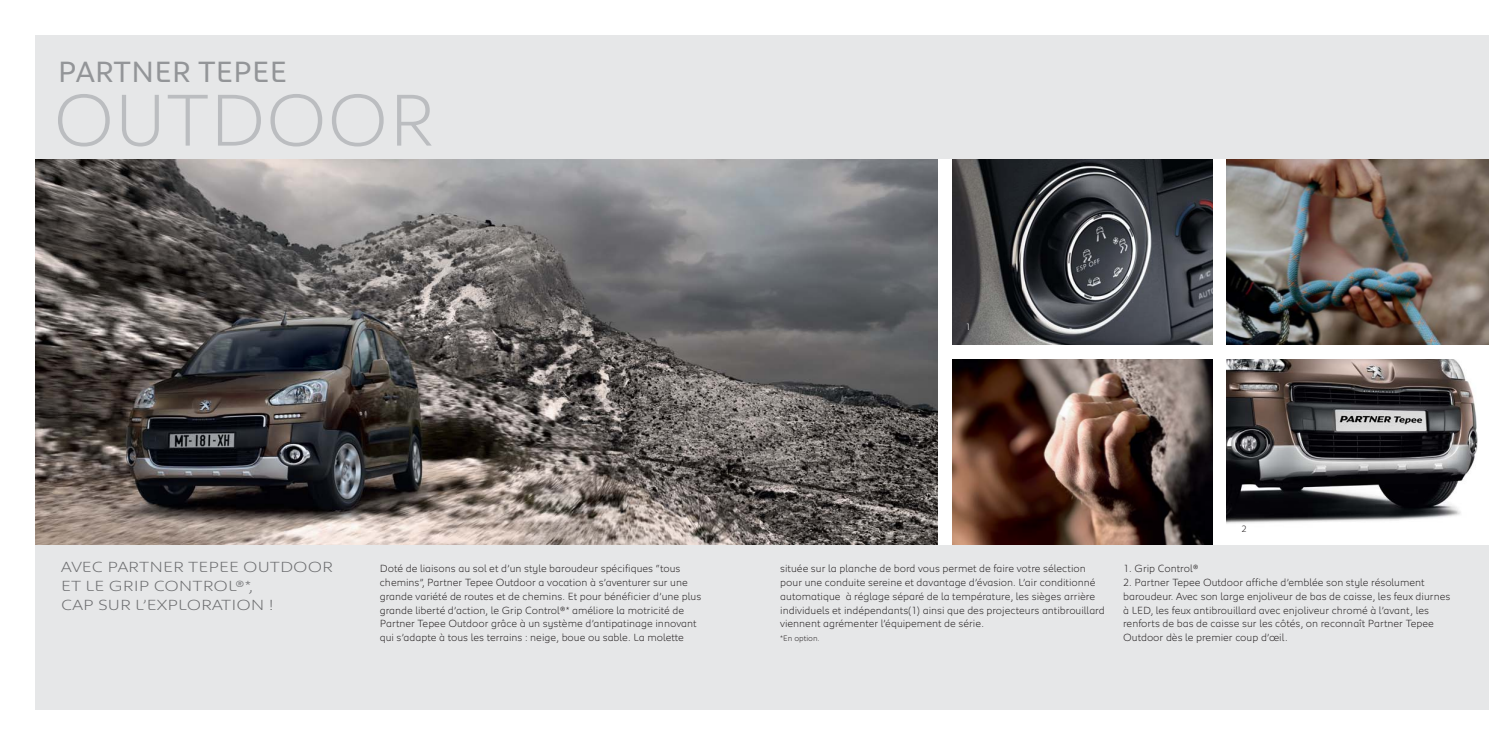
<style>
.page{position:relative;width:1489px;height:745px;background:#fff}
.page>*{position:absolute;margin:0;border:0;box-sizing:border-box;transform-origin:0 0}
.t1{font:300 75px "Peugeot";color:#bbbdc0}
.t2{font:30px "Peugeot";color:#939598}
.t3{font:300 15px/18.8px "Peugeot Expanded";color:#6d6e70}
.t4{font:300 10.62px/13.8px "Peugeot";color:#231f20}
.t5{font:300 9.38px "Peugeot";color:#fff}
.t6{font:300 9.38px "Peugeot";color:#231f20}
.t7{font:300 8.12px "Peugeot";color:#231f20}
</style>
<div class="page">
<div style="left:35px;top:35px;width:1453px;height:124px;background:#e6e7e8"></div>
<div style="left:35px;top:544px;width:1453px;height:165px;background:#e6e7e8"></div>
<img style="left:952px;top:159px;width:259px;height:185px">
<img style="left:1226px;top:159px;width:262px;height:185px">
<img style="left:35px;top:159px;width:902px;height:385px">
<img style="left:952px;top:359px;width:259px;height:185px">
<img style="left:1226px;top:359px;width:251px;height:165px">
<h2 class="t2" style="left:58px;top:54px;width:231px">PARTNER TEPEE</h2>
<h1 class="t1" style="left:53px;top:92px;width:383px">OUTDOOR</h1>
<h3 class="t3" style="left:61px;top:557px;width:273px">AVEC PARTNER TEPEE OUTDOOR<br>ET LE GRIP CONTROL®*,<br>CAP SUR L’EXPLORATION !</h3>
<p class="t4" style="left:380px;top:562px;width:323px">Doté de liaisons au sol et d’un style baroudeur spécifiques “tous chemins”, Partner Tepee Outdoor a vocation à s’aventurer sur une grande variété de routes et de chemins. Et pour bénéficier d’une plus grande liberté d’action, le Grip Control®* améliore la motricité de Partner Tepee Outdoor grâce à un système d’antipatinage innovant qui s’adapte à tous les terrains : neige, boue ou sable. La molette</p>
<p class="t5" style="left:965px;top:323px;width:7px">1</p>
<p class="t4" style="left:780px;top:562px;width:326px">située sur la planche de bord vous permet de faire votre sélection pour une conduite sereine et davantage d’évasion. L’air conditionné automatique à réglage séparé de la température, les sièges arrière individuels et indépendants(1) ainsi que des projecteurs antibrouillard viennent agrémenter l’équipement de série.</p>
<p class="t7" style="left:780px;top:635px;width:41px">*En option.</p>
<p class="t6" style="left:1241px;top:524px;width:7px">2</p>
<p class="t4" style="left:1123px;top:562px;width:77px">1. Grip Control®</p>
<p class="t4" style="left:1123px;top:576px;width:329px">2. Partner Tepee Outdoor affiche d’emblée son style résolument baroudeur. Avec son large enjoliveur de bas de caisse, les feux diurnes à LED, les feux antibrouillard avec enjoliveur chromé à l’avant, les renforts de bas de caisse sur les côtés, on reconnaît Partner Tepee Outdoor dès le premier coup d’œil.</p>
</div>
